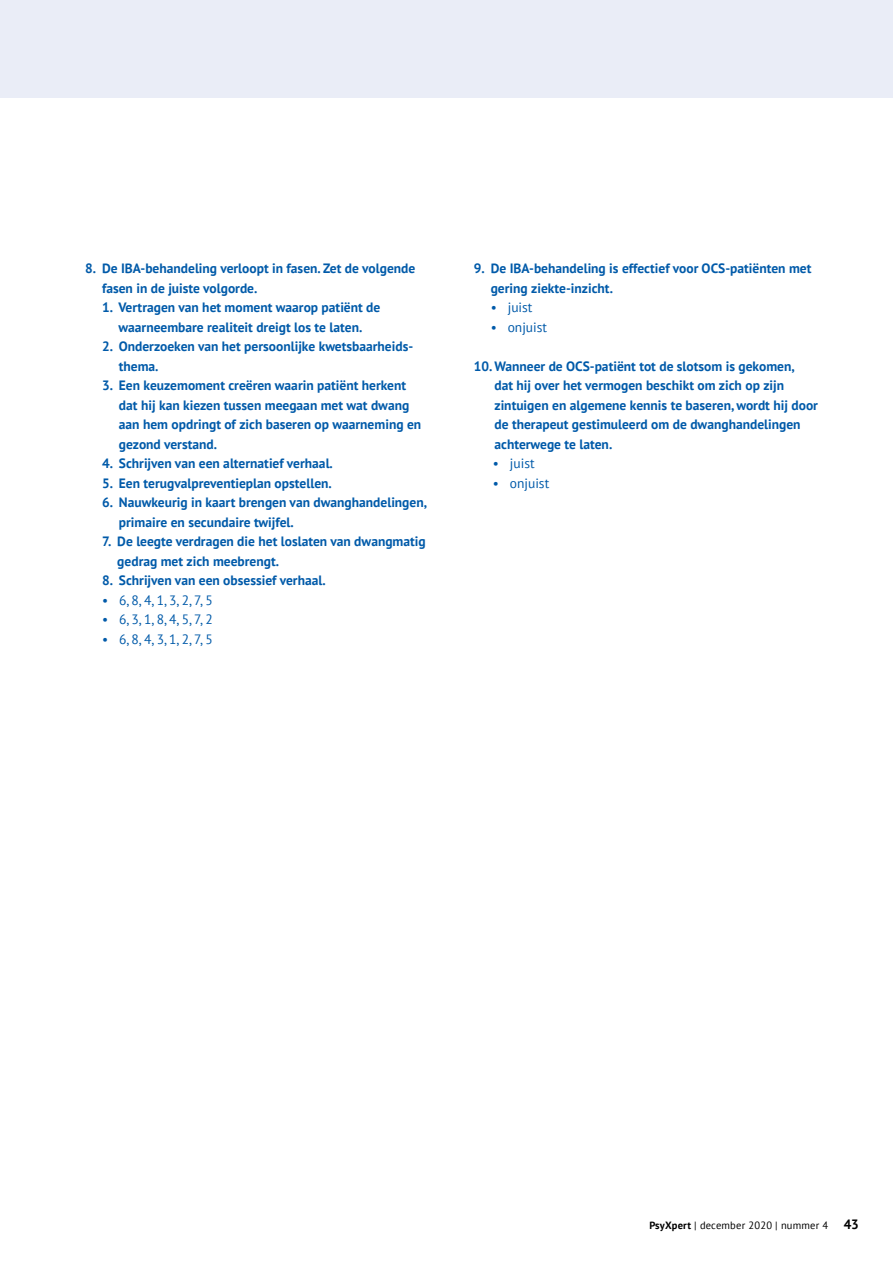
<style>
.page{position:relative;width:893px;height:1263px;background:#fff}
.page>*{position:absolute;margin:0;border:0;box-sizing:border-box;transform-origin:0 0}
.t1{font:700 13.5px/19.5px "PT Sans";color:#005aa9}
.t2{font:13.5px "PT Sans";color:#005aa9}
.t3{font:10.5px "PT Sans";letter-spacing:.02em;color:#000}
.s1{font-weight:700}
.s2{font-weight:700;font-size:13.5px}
</style>
<div class="page">
<div style="left:0;top:0;width:893px;height:98px;background:#eaedf7"></div>
<p class="t1" style="left:102px;top:258px;width:315px;text-indent:-17px">8. De IBA-behandeling verloopt in fasen. Zet de volgende fasen in de juiste volgorde.</p>
<p class="t1" style="left:102px;top:297px;width:280px;text-align:center">1. Vertragen van het moment waarop patiënt de waarneembare realiteit dreigt los te laten.</p>
<p class="t1" style="left:119px;top:336px;width:296px;text-indent:-17px">2. Onderzoeken van het persoonlijke kwetsbaarheids&shy;thema.</p>
<p class="t1" style="left:119px;top:375px;width:304px;text-indent:-17px">3. Een keuzemoment creëren waarin patiënt herkent dat hij kan kiezen tussen meegaan met wat dwang aan hem opdringt of zich baseren op waarneming en gezond verstand.</p>
<p class="t1" style="left:102px;top:453px;width:232px">4. Schrijven van een alternatief verhaal.</p>
<p class="t1" style="left:102px;top:473px;width:231px">5. Een terugvalpreventieplan opstellen.</p>
<p class="t1" style="left:119px;top:492px;width:309px;text-indent:-17px">6. Nauwkeurig in kaart brengen van dwanghandelingen, primaire en secundaire twijfel.</p>
<p class="t1" style="left:117px;top:531px;width:310px;text-indent:-15px">7. De leegte verdragen die het loslaten van dwangmatig gedrag met zich meebrengt.</p>
<p class="t1" style="left:102px;top:570px;width:225px">8. Schrijven van een obsessief verhaal.</p>
<p class="t2" style="left:102px;top:591px;width:112px">• 6, 8, 4, 1, 3, 2, 7, 5</p>
<p class="t2" style="left:102px;top:611px;width:112px">• 6, 3, 1, 8, 4, 5, 7, 2</p>
<p class="t2" style="left:102px;top:630px;width:112px">• 6, 8, 4, 3, 1, 2, 7, 5</p>
<p class="t1" style="left:491px;top:258px;width:322px;text-indent:-17px">9. De IBA-behandeling is effectief voor OCS-patiënten met gering ziekte-inzicht.</p>
<p class="t2" style="left:491px;top:299px;width:43px">• juist</p>
<p class="t2" style="left:491px;top:318px;width:58px">• onjuist</p>
<p class="t1" style="left:494px;top:356px;width:325px;text-indent:-21px">10. Wanneer de OCS-patiënt tot de slotsom is gekomen,<br>dat hij over het vermogen beschikt om zich op zijn zintuigen en algemene kennis te baseren, wordt hij door de therapeut gestimuleerd om de dwanghandelingen achterwege te laten.</p>
<p class="t2" style="left:493px;top:455px;width:43px">• juist</p>
<p class="t2" style="left:493px;top:474px;width:58px">• onjuist</p>
<p class="t3" style="left:649px;top:1218px;width:211px"><span class="s1">PsyXpert</span> | december 2020 | nummer 4 <span class="s2">43</span></p>
</div>
